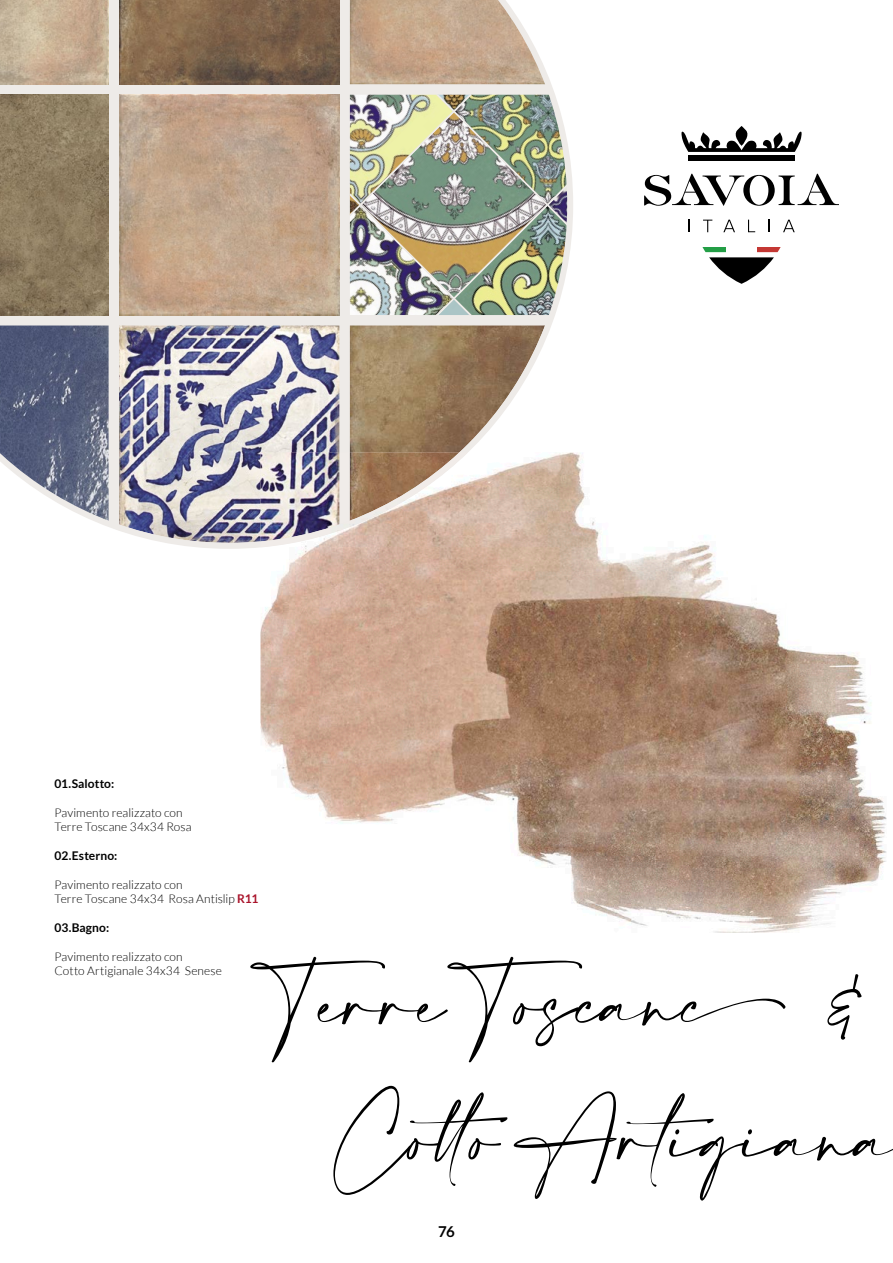
<style>
.page{position:relative;width:893px;height:1263px;background:#fff}
.page>*{position:absolute;margin:0;border:0;box-sizing:border-box;transform-origin:0 0}
.t1{font:54px "Amalfi Coast";color:#000}
.t2{font:700 15px "Lato";color:#000}
.t3{font:300 12px/14.4px "Lato";letter-spacing:.005em;color:#000}
.t4{font:700 12px "Lato";letter-spacing:.01em;color:#000}
.s1{font-weight:700;color:#a9132a}
</style>
<div class="page">
<img style="left:0;top:0;width:573px;height:549px">
<div style="left:702px;top:247px;width:23px;height:5px;background:#239e46"></div>
<div style="left:757px;top:247px;width:24px;height:5px;background:#c43834"></div>
<svg style="left:709px;top:257px;width:65px;height:27px"></svg>
<svg style="left:644px;top:174px;width:195px;height:32px"></svg>
<svg style="left:681px;top:126px;width:121px;height:26px"></svg>
<div style="left:688px;top:156px;width:107px;height:5px;background:#000"></div>
<svg style="left:688px;top:220px;width:1px;height:12px"></svg>
<svg style="left:703px;top:220px;width:9px;height:12px"></svg>
<svg style="left:723px;top:220px;width:12px;height:12px"></svg>
<svg style="left:748px;top:220px;width:7px;height:12px"></svg>
<svg style="left:769px;top:220px;width:1px;height:12px"></svg>
<svg style="left:783px;top:220px;width:12px;height:12px"></svg>
<img style="left:260px;top:452px;width:462px;height:372px">
<img style="left:260px;top:452px;width:208px;height:95px">
<img style="left:517px;top:647px;width:370px;height:286px">
<img style="left:440px;top:581px;width:347px;height:250px">
<p class="t4" style="left:54px;top:777px;width:61px">01.Salotto:</p>
<p class="t3" style="left:54px;top:805px;width:139px">Pavimento realizzato con<br>Terre Toscane 34x34 Rosa</p>
<p class="t4" style="left:54px;top:849px;width:64px">02.Esterno:</p>
<p class="t3" style="left:54px;top:877px;width:205px">Pavimento realizzato con<br>Terre Toscane 34x34 Rosa Antislip <span class="s1">R11</span></p>
<p class="t4" style="left:54px;top:921px;width:56px">03.Bagno:</p>
<p class="t3" style="left:54px;top:949px;width:169px">Pavimento realizzato con<br>Cotto Artigianale 34x34 Senese</p>
<h1 class="t1" style="left:270px;top:974px;width:519px">Terre Toscanc</h1>
<h1 class="t1" style="left:817px;top:974px;width:55px">&amp;</h1>
<h1 class="t1" style="left:335px;top:1109px;width:572px">Co o Artigiana</h1>
<p class="t2" style="left:438px;top:1223px;width:18px">76</p>
</div>
